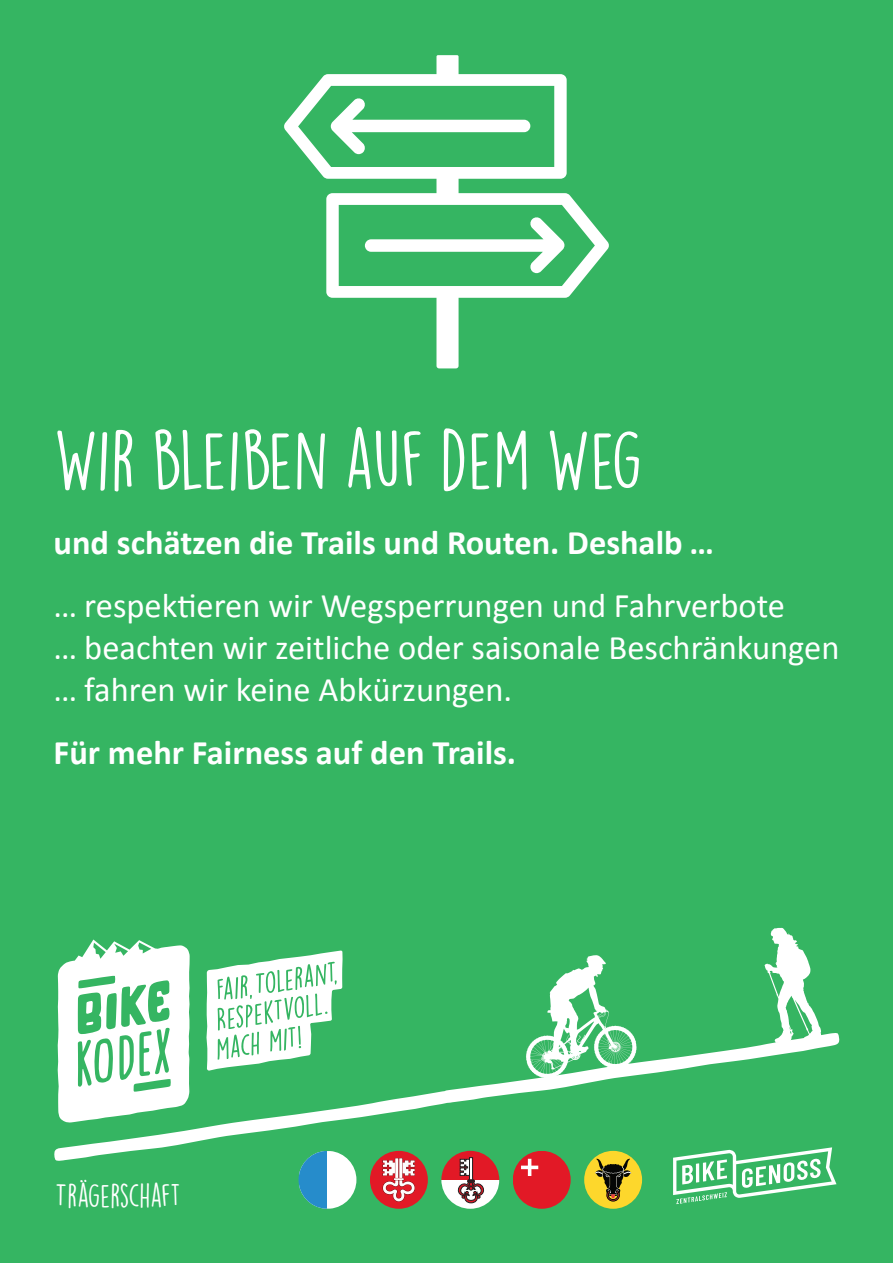
<style>
.page{position:relative;width:893px;height:1263px;background:#35b562}
.page>*{position:absolute;margin:0;border:0;box-sizing:border-box;transform-origin:0 0}
.t1{font:75px "DK Lemon Yellow Sun";color:#fff}
.t2{font:34.5px/42px "Calibri";color:#fff}
.t3{font:700 34.5px "Calibri";color:#fff}
.t4{font:30px "DK Lemon Yellow Sun";letter-spacing:-.015em;color:#fff}
</style>
<div class="page">
<div style="left:436px;top:55px;width:23px;height:25px;background:#fff"></div>
<div style="left:436px;top:175px;width:23px;height:25px;background:#fff"></div>
<div style="left:436px;top:292px;width:23px;height:76px;background:#fff;border-radius:3px"></div>
<svg style="left:326px;top:193px;width:283px;height:105px"></svg>
<svg style="left:284px;top:74px;width:283px;height:105px"></svg>
<svg style="left:58px;top:939px;width:132px;height:93px"></svg>
<svg style="left:206px;top:950px;width:137px;height:82px"></svg>
<svg style="left:673px;top:1161px;width:163px;height:43px"></svg>
<svg style="left:321px;top:1161px;width:35px;height:48px"></svg>
<div style="left:299px;top:1151px;width:28px;height:57px;background:#268ccb"></div>
<div style="left:370px;top:1151px;width:58px;height:58px;background:#e21926;border-radius:29px"></div>
<svg style="left:383px;top:1161px;width:32px;height:41px"></svg>
<svg style="left:441px;top:1161px;width:58px;height:48px"></svg>
<svg style="left:513px;top:1161px;width:58px;height:48px"></svg>
<div style="left:584px;top:1151px;width:58px;height:58px;background:#fdd72c;border-radius:29px"></div>
<svg style="left:595px;top:1161px;width:36px;height:40px"></svg>
<svg style="left:54px;top:1032px;width:785px;height:129px"></svg>
<svg style="left:526px;top:955px;width:111px;height:123px"></svg>
<svg style="left:764px;top:928px;width:57px;height:116px"></svg>
<h1 class="t1" style="left:54px;top:415px;width:590px">WIR BLEIBEN AUF DEM WEG</h1>
<p class="t3" style="left:54px;top:521px;width:662px">und schätzen die Trails und Routen. Deshalb …</p>
<p class="t2" style="left:54px;top:584px;width:787px">… respektieren wir Wegsperrungen und Fahrverbote<br>… beachten wir zeitliche oder saisonale Beschränkungen … fahren wir keine Abkürzungen.</p>
<p class="t3" style="left:54px;top:731px;width:464px">Für mehr Fairness auf den Trails.</p>
<p class="t4" style="left:55px;top:1178px;width:127px">TRÄGERSCHAFT</p>
</div>
